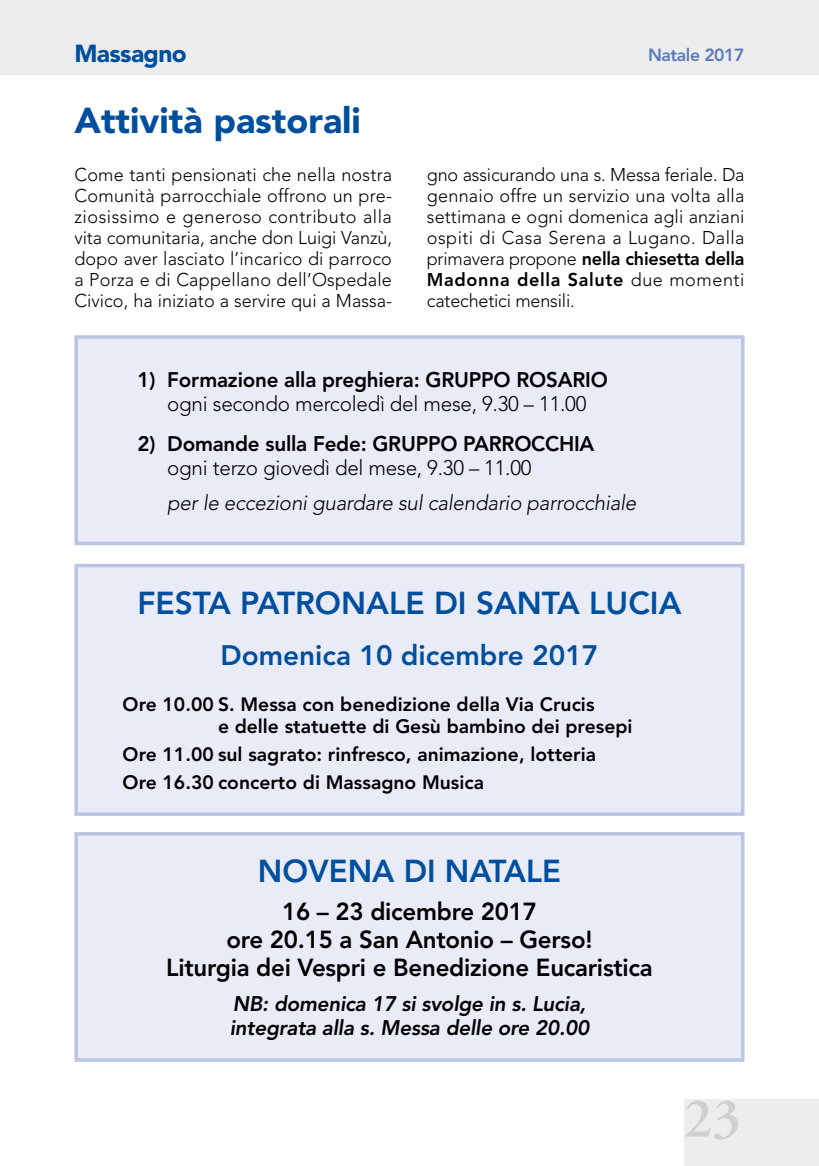
<style>
.page{position:relative;width:819px;height:1166px;background:#fff}
.page>*{position:absolute;margin:0;border:0;box-sizing:border-box;transform-origin:0 0}
.t1{font:600 56px "Adobe Garamond";color:#d0d0d0}
.t2{font:900 35.88px "Avenir";color:#004f9f}
.t3{font:800 31.5px "Avenir";color:#004f9f}
.t4{font:800 28px "Avenir";color:#004f9f}
.t5{font:800 24.5px/28px "Avenir";letter-spacing:-.01em;color:#000;text-align:center}
.t6{font:900 24.5px "Avenir";letter-spacing:-.025em;color:#004f9f}
.t7{font:800 21px "Avenir";letter-spacing:-.01em;color:#000}
.t8{font:300 21px "Avenir";letter-spacing:-.01em;color:#000}
.t9{font:italic 800 21px/24.5px "Avenir";letter-spacing:-.01em;color:#000}
.t10{font:italic 300 21px "Avenir";letter-spacing:-.01em;color:#000}
.t11{font:800 19.25px/22.8px "Avenir";color:#000}
.t12{font:300 18.38px/21px "Avenir";color:#000;text-align:justify}
.t13{font:800 17.5px "Avenir";letter-spacing:-.025em;color:#5b7bbc}
.s1{font-weight:800}
</style>
<div class="page">
<div style="left:685px;top:1099px;width:134px;height:67px;background:#ededed"></div>
<div style="left:0;top:0;width:819px;height:74px;background:#ededed"></div>
<div style="left:76px;top:565px;width:666px;height:249px;background:#e9ebf7"></div>
<div style="left:74px;top:564px;width:670px;height:252px;border:4px solid #bcc4e5"></div>
<div style="left:76px;top:337px;width:666px;height:206px;background:#e9ebf7"></div>
<div style="left:74px;top:335px;width:670px;height:210px;border:4px solid #bcc4e5"></div>
<div style="left:76px;top:834px;width:666px;height:226px;background:#e9ebf7"></div>
<div style="left:74px;top:832px;width:670px;height:230px;border:4px solid #bcc4e5"></div>
<h3 class="t6" style="left:74px;top:38px;width:114px">Massagno</h3>
<p class="t13" style="left:648px;top:45px;width:98px">Natale 2017</p>
<h2 class="t2" style="left:74px;top:98px;width:288px">Attività pastorali</h2>
<p class="t12" style="left:74px;top:164px;width:319px">Come tanti pensionati che nella nostra Comunità parrocchiale offrono un pre&shy;ziosissimo e generoso contributo alla vita comunitaria, anche don Luigi Vanzù, dopo aver lasciato l’incarico di parroco a Porza e di Cappellano dell’Ospedale Civico, ha iniziato a servire qui a Massa-</p>
<p class="t12" style="left:427px;top:164px;width:319px">gno assicurando una s. Messa feriale. Da gennaio offre un servizio una volta alla settimana e ogni domenica agli anziani ospiti di Casa Serena a Lugano. Dalla primavera propone <span class="s1">nella chiesetta della Madonna della Salute</span> due momenti catechetici mensili.</p>
<p class="t7" style="left:137px;top:367px;width:472px">1) Formazione alla preghiera: GRUPPO ROSARIO</p>
<p class="t8" style="left:167px;top:392px;width:421px">ogni secondo mercoledì del mese, 9.30 – 11.00</p>
<p class="t7" style="left:137px;top:431px;width:458px">2) Domande sulla Fede: GRUPPO PARROCCHIA</p>
<p class="t8" style="left:167px;top:455px;width:366px">ogni terzo giovedì del mese, 9.30 – 11.00</p>
<p class="t10" style="left:167px;top:490px;width:470px">per le eccezioni guardare sul calendario parrocchiale</p>
<h3 class="t3" style="left:137px;top:585px;width:545px">FESTA PATRONALE DI SANTA LUCIA</h3>
<h3 class="t4" style="left:220px;top:639px;width:379px">Domenica 10 dicembre 2017</h3>
<p class="t11" style="left:218px;top:693px;width:416px;text-indent:-95px">Ore 10.00 S. Messa con benedizione della Via Crucis<br>e delle statuette di Gesù bambino dei presepi</p>
<p class="t11" style="left:123px;top:741px;width:475px;line-height:27.7px">Ore 11.00 sul sagrato: rinfresco, animazione, lotteria<br>Ore 16.30 concerto di Massagno Musica</p>
<h3 class="t3" style="left:258px;top:853px;width:304px">NOVENA DI NATALE</h3>
<h3 class="t5" style="left:166px;top:898px;width:488px">16 – 23 dicembre 2017<br>ore 20.15 a San Antonio – Gerso!<br>Liturgia dei Vespri e Benedizione Eucaristica</h3>
<p class="t9" style="left:230px;top:991px;width:361px">NB: domenica 17 si svolge in s. Lucia, integrata alla s. Messa delle ore 20.00</p>
<h1 class="t1" style="left:684px;top:1088px;width:59px">23</h1>
</div>
